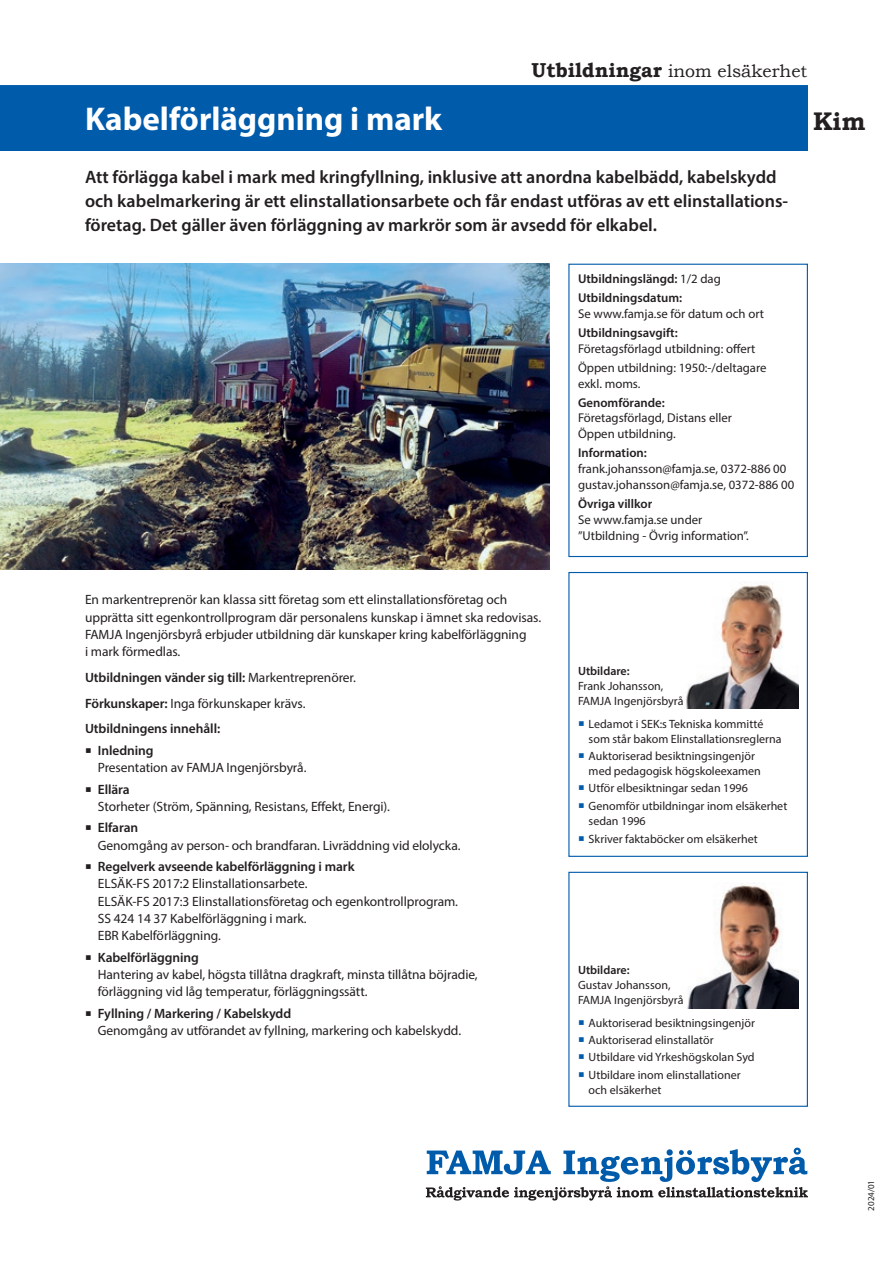
<style>
.page{position:relative;width:893px;height:1263px;background:#fff}
.page>*{position:absolute;margin:0;border:0;box-sizing:border-box;transform-origin:0 0}
.t1{font:700 33px "Myriad Pro";color:#fff}
.t2{font:700 25.5px "Bookman Old Style";color:#231f20;scale:.95 1}
.t3{font:600 18px/24px "Myriad Pro";color:#231f20}
.t4{font:17.7px "Bookman Old Style";color:#231f20}
.t5{font:13.5px/17.2px "Myriad Pro";letter-spacing:-.005em;color:#231f20}
.t6{font:600 13.5px/25.8px "Myriad Pro";letter-spacing:-.005em;color:#231f20}
.t7{font:12.75px/15.8px "Myriad Pro";color:#231f20}
.t8{font:600 12.75px/19.2px "Myriad Pro";color:#231f20}
.t9{font:12px/15px "Myriad Pro";color:#231f20}
.t10{font:600 12px "Myriad Pro";color:#231f20}
.t11{font:9px "Myriad Pro";color:#231f20}
.s1{font-weight:700;font-size:20.1px}
.s2{font-weight:400}
.s3{font-weight:600}
.s4{color:#015bab}
</style>
<div class="page">
<div style="left:568px;top:264px;width:240px;height:293px;border:1px solid #015bab"></div>
<svg style="left:426px;top:1147px;width:382px;height:53px"></svg>
<div style="left:0;top:85px;width:808px;height:66px;background:#015bab"></div>
<img style="left:0;top:264px;width:550px;height:305px">
<img style="left:686px;top:583px;width:112px;height:125px">
<div style="left:568px;top:572px;width:240px;height:285px;border:1px solid #015bab"></div>
<img style="left:687px;top:885px;width:111px;height:123px">
<div style="left:568px;top:872px;width:240px;height:235px;border:1px solid #015bab"></div>
<h3 class="t4" style="left:531px;top:59px;width:277px"><span class="s1">Utbildningar</span> inom elsäkerhet</h3>
<h1 class="t1" style="left:85px;top:98px;width:359px">Kabelförläggning i mark</h1>
<p class="t3" style="left:85px;top:164px;width:705px">Att förlägga kabel i mark med kringfyllning, inklusive att anordna kabelbädd, kabelskydd och kabelmarkering är ett elinstallationsarbete och får endast utföras av ett elinstallations&shy;företag. Det gäller även förläggning av markrör som är avsedd för elkabel.</p>
<p class="t8" style="left:578px;top:269px;width:144px">Utbildningslängd: <span class="s2">1/2 dag<br></span>Utbildningsdatum:</p>
<p class="t7" style="left:578px;top:305px;width:188px">Se www.famja.se för datum och ort</p>
<p class="t8" style="left:578px;top:323px;width:101px">Utbildningsavgift:</p>
<p class="t7" style="left:578px;top:339px;width:190px;line-height:19.2px">Företagsförlagd utbildning: offert<br>Öppen utbildning: 1950:-/deltagare</p>
<p class="t7" style="left:578px;top:375px;width:64px">exkl. moms.</p>
<p class="t8" style="left:578px;top:392px;width:88px">Genomförande:</p>
<p class="t7" style="left:578px;top:410px;width:155px">Företagsförlagd, Distans eller<br>Öppen utbildning.</p>
<p class="t8" style="left:578px;top:443px;width:70px">Information:</p>
<p class="t7" style="left:578px;top:461px;width:218px">frank.johansson@famja.se, 0372-886 00 gustav.johansson@famja.se, 0372-886 00</p>
<p class="t8" style="left:578px;top:494px;width:76px">Övriga villkor</p>
<p class="t7" style="left:578px;top:511px;width:172px;line-height:16.5px">Se www.famja.se under ”Utbildning - Övrig information”.</p>
<h2 class="t2" style="left:813px;top:103px;width:57px">Kim</h2>
<p class="t5" style="left:85px;top:591px;width:458px">En markentreprenör kan klassa sitt företag som ett elinstallationsföretag och upprätta sitt egenkontrollprogram där personalens kunskap i ämnet ska redovisas.<br>FAMJA Ingenjörsbyrå erbjuder utbildning där kunskaper kring kabelförläggning<br>i mark förmedlas.</p>
<p class="t6" style="left:85px;top:664px;width:272px">Utbildningen vänder sig till: <span class="s2">Markentreprenörer.<br></span>Förkunskaper: <span class="s2">Inga förkunskaper krävs.<br></span>Utbildningens innehåll:</p>
<p class="t5" style="left:98px;top:741px;width:210px;text-indent:-13px">○ <span class="s3">Inledning<br></span>Presentation av FAMJA Ingenjörsbyrå.</p>
<p class="t5" style="left:98px;top:780px;width:294px;text-indent:-13px">○ <span class="s3">Ellära<br></span>Storheter (Ström, Spänning, Resistans, Effekt, Energi).</p>
<p class="t5" style="left:98px;top:819px;width:364px;text-indent:-13px">○ <span class="s3">Elfaran<br></span>Genomgång av person- och brandfaran. Livräddning vid elolycka.</p>
<p class="t5" style="left:98px;top:858px;width:362px;text-indent:-13px">○ <span class="s3">Regelverk avseende kabelförläggning i mark<br></span>ELSÄK-FS 2017:2 Elinstallationsarbete.<br>ELSÄK-FS 2017:3 Elinstallationsföretag och egenkontrollprogram.<br>SS 424 14 37 Kabelförläggning i mark.<br>EBR Kabelförläggning.</p>
<p class="t5" style="left:98px;top:948px;width:381px;text-indent:-13px">○ <span class="s3">Kabelförläggning<br></span>Hantering av kabel, högsta tillåtna dragkraft, minsta tillåtna böjradie, förläggning vid låg temperatur, förläggningssätt.</p>
<p class="t5" style="left:98px;top:1004px;width:365px;text-indent:-13px">○ <span class="s3">Fyllning / Markering / Kabelskydd<br></span>Genomgång av utförandet av fyllning, markering och kabelskydd.</p>
<p class="t10" style="left:578px;top:663px;width:53px">Utbildare:</p>
<p class="t9" style="left:578px;top:678px;width:107px">Frank Johansson,<br>FAMJA Ingenjörsbyrå</p>
<p class="t9" style="left:589px;top:716px;width:194px;text-indent:-11px"><span class="s4">○</span> Ledamot i SEK:s Tekniska kommitté som står bakom Elinstallationsreglerna</p>
<p class="t9" style="left:589px;top:748px;width:174px;text-indent:-11px"><span class="s4">○</span> Auktoriserad besiktningsingenjör med pedagogisk högskoleexamen</p>
<p class="t9" style="left:578px;top:781px;width:171px"><span class="s4">○</span> Utför elbesiktningar sedan 1996</p>
<p class="t9" style="left:589px;top:798px;width:200px;text-indent:-11px"><span class="s4">○</span> Genomför utbildningar inom elsäkerhet sedan 1996</p>
<p class="t9" style="left:578px;top:831px;width:181px"><span class="s4">○</span> Skriver faktaböcker om elsäkerhet</p>
<p class="t10" style="left:578px;top:962px;width:53px">Utbildare:</p>
<p class="t9" style="left:578px;top:977px;width:107px">Gustav Johansson,<br>FAMJA Ingenjörsbyrå</p>
<p class="t9" style="left:578px;top:1015px;width:178px"><span class="s4">○</span> Auktoriserad besiktningsingenjör</p>
<p class="t9" style="left:578px;top:1032px;width:137px"><span class="s4">○</span> Auktoriserad elinstallatör</p>
<p class="t9" style="left:578px;top:1050px;width:178px"><span class="s4">○</span> Utbildare vid Yrkeshögskolan Syd</p>
<p class="t9" style="left:589px;top:1067px;width:153px;text-indent:-11px"><span class="s4">○</span> Utbildare inom elinstallationer och elsäkerhet</p>
<p class="t11" style="left:866px;top:1211px;width:32px;rotate:-90deg">2024/01</p>
</div>
